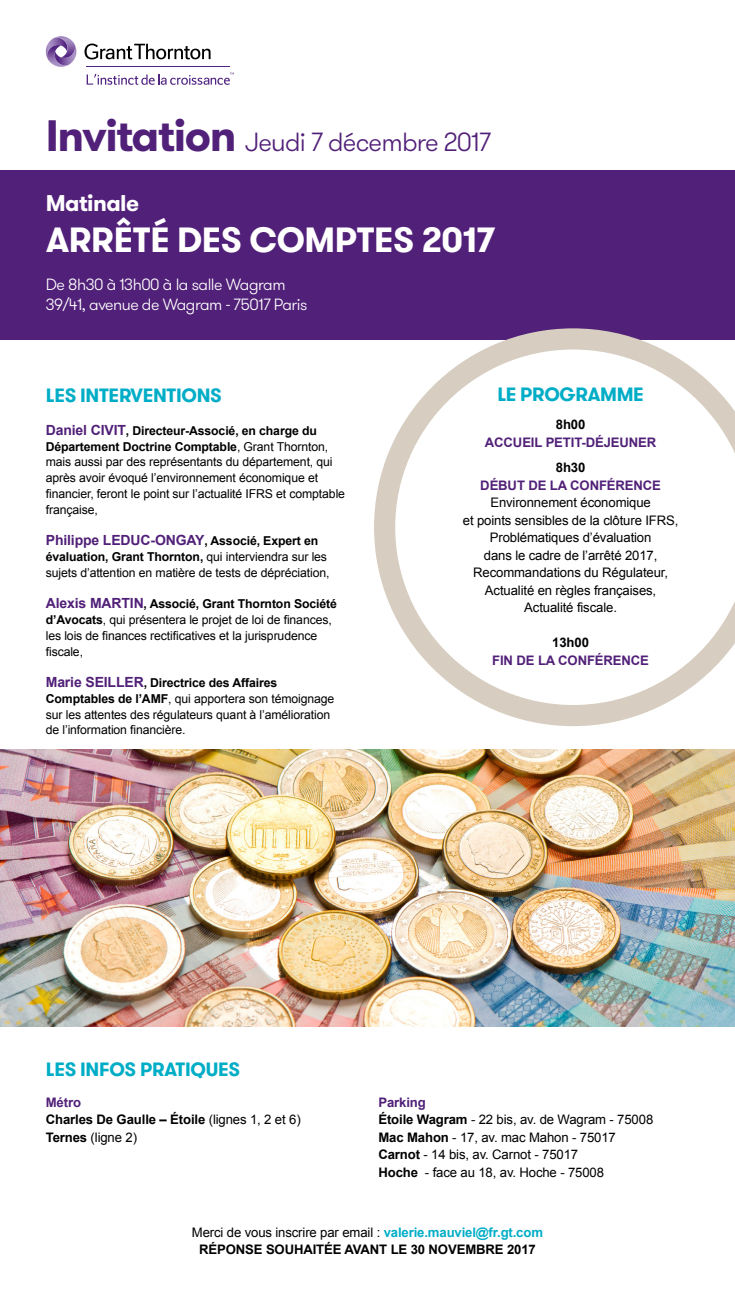
<style>
.page{position:relative;width:735px;height:1290px;background:#fff}
.page>*{position:absolute;margin:0;border:0;box-sizing:border-box;transform-origin:0 0}
.t1{font:700 35px "GT Walsheim Pro";letter-spacing:-.01em;color:#fff}
.t2{font:300 26.25px "GT Walsheim Pro";letter-spacing:-.03em;color:#512078}
.t3{font:700 22.75px "GT Walsheim Pro";letter-spacing:-.025em;color:#fff}
.t4{font:700 19.25px "GT Walsheim Pro";letter-spacing:-.015em;color:#00adc6}
.t5{font:300 16.28px/19.4px "GT Walsheim Pro";letter-spacing:-.03em;color:#fff}
.t6{font:700 14px "Arial";letter-spacing:-.01em;color:#512078}
.t7{font:13.12px/17.5px "Arial";letter-spacing:-.01em;color:#000}
.t8{font:700 13.12px/17.5px "Arial";letter-spacing:-.01em;color:#000}
.t9{font:700 13.12px "Arial";letter-spacing:-.01em;color:#512078}
.t10{font:12.25px/15.8px "Arial";letter-spacing:-.01em;color:#000}
.s1{font-weight:700;font-size:43.93px}
.s2{font-weight:700;font-size:14px;color:#512078}
.s3{font-weight:700}
.s4{font-size:12.25px;color:#000}
.s5{color:#512078}
.s6{font-weight:400}
.s7{font-weight:700;color:#512078}
.s8{font-weight:700;color:#00adc6}
</style>
<div class="page">
<img style="left:0;top:750px;width:734px;height:277px">
<div style="left:0;top:170px;width:734px;height:169px;background:#512078"></div>
<svg style="left:84px;top:44px;width:126px;height:15px"></svg>
<hr style="left:87px;top:67px;width:143px;height:1px;background:#522583">
<svg style="left:87px;top:73px;width:147px;height:12px"></svg>
<svg style="left:45px;top:36px;width:32px;height:31px"></svg>
<svg style="left:374px;top:328px;width:360px;height:398px"></svg>
<h2 class="t2" style="left:46px;top:125px;width:446px"><span class="s1">INVITATION</span> Jeudi 7 décembre 2017</h2>
<h3 class="t3" style="left:46px;top:189px;width:95px">MATINALE</h3>
<h1 class="t1" style="left:46px;top:217px;width:24px">ARR</h1>
<h1 class="t1" style="left:114px;top:217px;width:382px">ÊTÉ DES COM PTES 2017</h1>
<h3 class="t5" style="left:46px;top:275px;width:263px">De 8h30 à 13h00 à la salle Wagram<br>39/41, avenue de Wagram - 75017 Paris</h3>
<h3 class="t4" style="left:46px;top:382px;width:176px">LES INTERVENTIONS</h3>
<p class="t10" style="left:46px;top:423px;width:300px"><span class="s2">Daniel Civit</span><span class="s3">, Directeur-Associé, en charge du Département Doctrine Comptable</span>, Grant Thornton, mais aussi par des représentants du département, qui après avoir évoqué l’environnement économique et financier, feront le point sur l’actualité IFRS et comptable française,</p>
<p class="t6" style="left:46px;top:531px;width:274px">Philippe Leduc-Ongay<span class="s4">, Associé, Expert en</span></p>
<p class="t10" style="left:46px;top:549px;width:285px"><span class="s3">évaluation, Grant Thornton,</span> qui interviendra sur les sujets d’attention en matière de tests de dépréciation,</p>
<p class="t10" style="left:46px;top:596px;width:292px"><span class="s2">Alexis Martin</span><span class="s3">, Associé, Grant Thornton Société d’Avocats</span>, qui présentera le projet de loi de finances, les lois de finances rectificatives et la jurisprudence fiscale,</p>
<p class="t10" style="left:46px;top:675px;width:290px"><span class="s2">Marie Seiller</span><span class="s3">, Directrice des Affaires Comptables de l’AMF</span>, qui apportera son témoignage sur les attentes des régulateurs quant à l’amélioration de l’information financière.</p>
<h3 class="t4" style="left:497px;top:382px;width:148px">LE PROGRAMM E</h3>
<p class="t8" style="left:555px;top:416px;width:31px">8h00</p>
<p class="t9" style="left:484px;top:434px;width:173px">Accueil petit-déjeuner</p>
<p class="t8" style="left:555px;top:459px;width:31px">8h30</p>
<p class="t9" style="left:480px;top:476px;width:182px">Début de la conférence</p>
<p class="t7" style="left:462px;top:494px;width:217px;text-align:center">Environnement économique<br>et points sensibles de la clôture IFRS,<br>Problématiques d’évaluation<br>dans le cadre de l’arrêté 2017,<br>Recommandations du Régulateur,<br>Actualité en règles françaises,<br>Actualité fiscale.</p>
<p class="t8" style="left:552px;top:634px;width:38px">13h00</p>
<p class="t9" style="left:492px;top:651px;width:158px">Fin de la conférence</p>
<h3 class="t4" style="left:46px;top:1057px;width:196px">LES IN FOS PRATIQUES</h3>
<p class="t8" style="left:46px;top:1094px;width:256px"><span class="s5">Métro<br></span>Charles De Gaulle – Étoile <span class="s6">(lignes 1, 2 et 6)<br></span>Ternes <span class="s6">(ligne 2)</span></p>
<p class="t7" style="left:378px;top:1093px;width:276px"><span class="s7">Parking<br></span><span class="s3">Étoile Wagram</span> - 22 bis, av. de Wagram - 75008<br><span class="s3">Mac Mahon</span> - 17, av. mac Mahon - 75017<br><span class="s3">Carnot</span> - 14 bis, av. Carnot - 75017<br><span class="s3">Hoche</span> - face au 18, av. Hoche - 75008</p>
<p class="t7" style="left:199px;top:1223px;width:345px;text-indent:-7px">Merci de vous inscrire par email : <span class="s8">valerie.mauviel@fr.gt.com<br></span><span class="s3">Répo</span></p>
<p class="t8" style="left:236px;top:1241px;width:301px">nse souhaitée avant le 30 novembre 2017</p>
</div>
